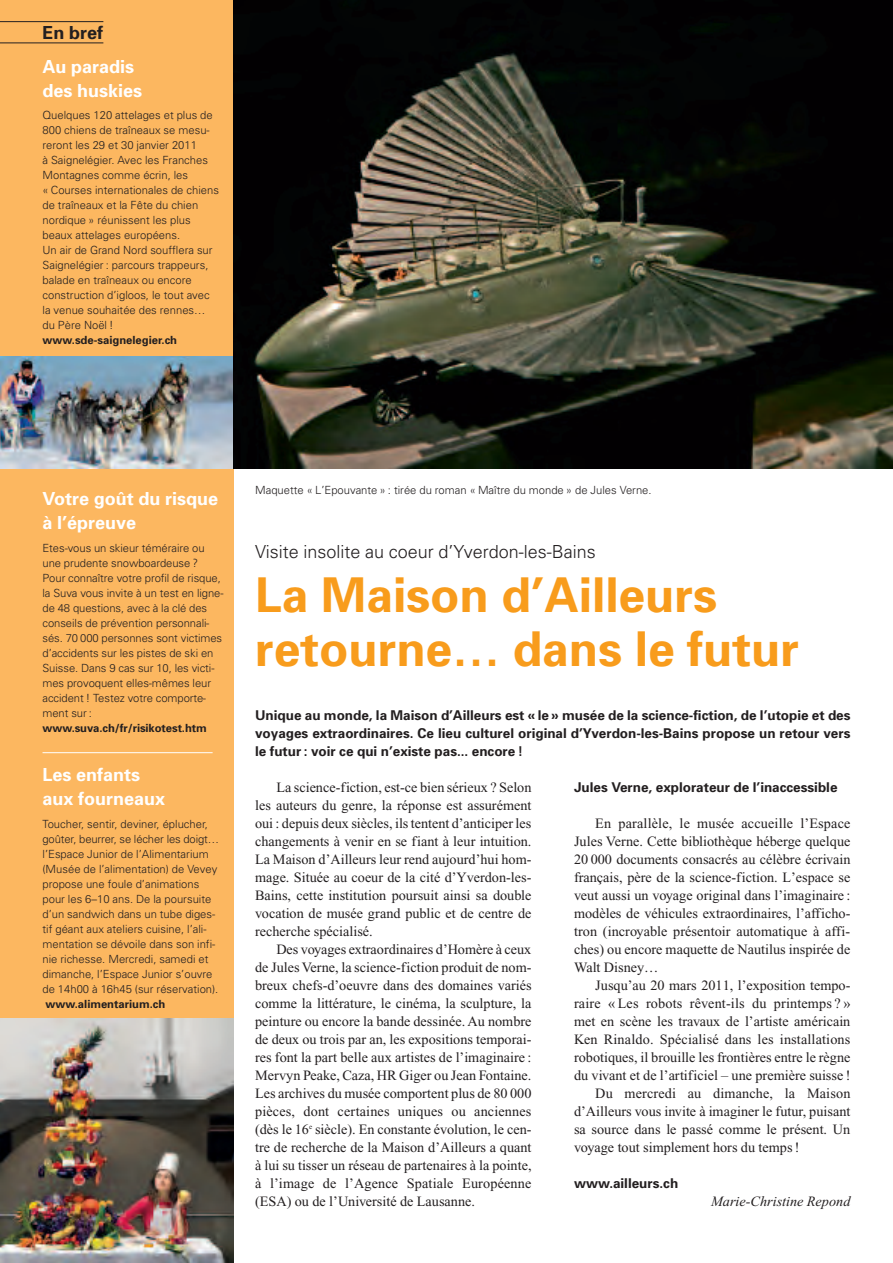
<style>
.page{position:relative;width:893px;height:1263px;background:#fff}
.page>*{position:absolute;margin:0;border:0;box-sizing:border-box;transform-origin:0 0}
.t1{font:700 48px/54px "Univers";color:#f89c1c}
.t2{font:700 18px/24px "Univers";color:#fff}
.t3{font:300 18px "Univers";color:#231f20}
.t4{font:700 18px "Univers";color:#231f20}
.t5{font:14.25px/18px "Times New Roman";color:#231f20;text-align:justify}
.t6{font:italic 14.25px "Times New Roman";color:#231f20}
.t7{font:700 13.5px/18px "Univers";color:#231f20;text-align:justify}
.t8{font:300 11.25px/15px "Univers";color:#231f20}
.t9{font:700 11.25px "Univers";color:#231f20}
</style>
<div class="page">
<div style="left:0;top:0;width:234px;height:1263px;background:#fcb760"></div>
<hr style="left:0;top:21px;width:103px;height:1px;background:#231f20">
<hr style="left:0;top:43px;width:103px;height:1px;background:#231f20">
<img style="left:0;top:356px;width:234px;height:112px">
<img style="left:0;top:1019px;width:234px;height:244px">
<img style="left:234px;top:0;width:659px;height:468px">
<hr style="left:43px;top:752px;width:170px;height:1px;background:#fff">
<p class="t4" style="left:43px;top:26px;width:62px">En bref</p>
<p class="t2" style="left:43px;top:56px;width:101px">Au paradis des huskies</p>
<p class="t8" style="left:43px;top:109px;width:178px">Quelques 120 attelages et plus de<br>800 chiens de traîneaux se mesu&shy;reront les 29 et 30 janvier 2011<br>à Saignelégier. Avec les Franches<br>Montagnes comme écrin, les<br>« Courses internationales de chiens de traîneaux et la Fête du chien nordique » réunissent les plus beaux attelages européens.<br>Un air de Grand Nord soufflera sur<br>Saignelégier : parcours trappeurs, balade en traîneaux ou encore construction d’igloos, le tout avec la venue souhaitée des rennes… du Père Noël !</p>
<p class="t9" style="left:43px;top:336px;width:136px">www.sde-saignelegier.ch</p>
<p class="t2" style="left:43px;top:488px;width:177px">Votre goût du risque à l’épreuve</p>
<p class="t8" style="left:43px;top:541px;width:183px">Etes-vous un skieur téméraire ou une prudente snowboardeuse ?<br>Pour connaître votre profil de risque, la Suva vous invite à un test en ligne&shy;de 48 questions, avec à la clé des conseils de prévention personnali&shy;sés. 70 000 personnes sont victimes d’accidents sur les pistes de ski en<br>Suisse. Dans 9 cas sur 10, les victi&shy;mes provoquent elles-mêmes leur accident ! Testez votre comporte&shy;ment sur :</p>
<p class="t9" style="left:43px;top:723px;width:166px">www.suva.ch/fr/risikotest.htm</p>
<p class="t2" style="left:43px;top:764px;width:124px">Les enfants aux fourneaux</p>
<p class="t8" style="left:43px;top:817px;width:178px">Toucher, sentir, deviner, éplucher, goûter, beurrer, se lécher les doigt… l’Espace Junior de l’Alimentarium (Musée de l’alimentation) de Vevey propose une foule d’animations pour les 6–10 ans. De la poursuite d’un sandwich dans un tube diges&shy;tif géant aux ateliers cuisine, l’ali&shy;mentation se dévoile dans son infi&shy;nie richesse. Mercredi, samedi et dimanche, l’Espace Junior s’ouvre de 14h00 à 16h45 (sur réservation).</p>
<p class="t9" style="left:45px;top:999px;width:121px">www.alimentarium.ch</p>
<p class="t8" style="left:255px;top:484px;width:398px">Maquette « L’Epouvante » : tirée du roman « Maître du monde » de Jules Verne.</p>
<p class="t3" style="left:255px;top:544px;width:342px">Visite insolite au coeur d’Yverdon-les-Bains</p>
<h1 class="t1" style="left:255px;top:572px;width:545px">La Maison d’Ailleurs retourne… dans le futur</h1>
<p class="t7" style="left:255px;top:707px;width:597px">Unique au monde, la Maison d’Ailleurs est « le » musée de la science-fiction, de l’utopie et des voyages extraordinaires. Ce lieu culturel original d’Yverdon-les-Bains propose un retour vers le futur : voir ce qui n’existe pas... encore !</p>
<p class="t5" style="left:255px;top:780px;width:278px;text-indent:21px">La science-fiction, est-ce bien sérieux ? Selon les auteurs du genre, la réponse est assurément oui : depuis deux siècles, ils tentent d’anticiper les changements à venir en se fiant à leur intuition.<br>La Maison d’Ailleurs leur rend aujourd’hui hom&shy;mage. Située au coeur de la cité d’Yverdon-les-Bains, cette institution poursuit ainsi sa double vocation de musée grand public et de centre de recherche spécialisé.</p>
<p class="t5" style="left:255px;top:942px;width:278px;text-indent:21px">Des voyages extraordinaires d’Homère à ceux de Jules Verne, la science-fiction produit de nom&shy;breux chefs-d’oeuvre dans des domaines variés comme la littérature, le cinéma, la sculpture, la peinture ou encore la bande dessinée. Au nombre de deux ou trois par an, les expositions temporai&shy;res font la part belle aux artistes de l’imaginaire :<br>Mervyn Peake, Caza, HR Giger ou Jean Fontaine.<br>Les archives du musée comportent plus de 80 000 pièces, dont certaines uniques ou anciennes (dès le 16<sup>e</sup> siècle). En constante évolution, le cen&shy;tre de recherche de la Maison d’Ailleurs a quant à lui su tisser un réseau de partenaires à la pointe, à l’image de l’Agence Spatiale Européenne (ESA) ou de l’Université de Lausanne.</p>
<p class="t7" style="left:574px;top:779px;width:265px">Jules Verne, explorateur de l’inaccessible</p>
<p class="t5" style="left:574px;top:816px;width:278px;text-indent:21px">En parallèle, le musée accueille l’Espace Jules Verne. Cette bibliothèque héberge quelque 20 000 documents consacrés au célèbre écrivain français, père de la science-fiction. L’espace se veut aussi un voyage original dans l’imaginaire : modèles de véhicules extraordinaires, l’afficho&shy;tron (incroyable présentoir automatique à affi&shy;ches) ou encore maquette de Nautilus inspirée de Walt Disney…</p>
<p class="t5" style="left:595px;top:978px;width:257px">Jusqu’au 20 mars 2011, l’exposition tempo-</p>
<p class="t5" style="left:574px;top:996px;width:278px">raire « Les robots rêvent-ils du printemps ? »</p>
<p class="t5" style="left:574px;top:1014px;width:278px">met en scène les travaux de l’artiste américain</p>
<p class="t5" style="left:574px;top:1032px;width:278px">Ken Rinaldo. Spécialisé dans les installations</p>
<p class="t5" style="left:574px;top:1050px;width:278px">robotiques, il brouille les frontières entre le règne</p>
<p class="t5" style="left:574px;top:1068px;width:278px">du vivant et de l’artificiel – une première suisse !</p>
<p class="t5" style="left:595px;top:1086px;width:257px">Du mercredi au dimanche, la Maison</p>
<p class="t5" style="left:574px;top:1104px;width:278px">d’Ailleurs vous invite à imaginer le futur, puisant</p>
<p class="t5" style="left:574px;top:1122px;width:278px">sa source dans le passé comme le présent. Un</p>
<p class="t5" style="left:574px;top:1140px;width:227px">voyage tout simplement hors du temps !</p>
<p class="t7" style="left:574px;top:1175px;width:106px">www.ailleurs.ch</p>
<p class="t6" style="left:711px;top:1196px;width:141px">Marie-Christine Repond</p>
</div>
